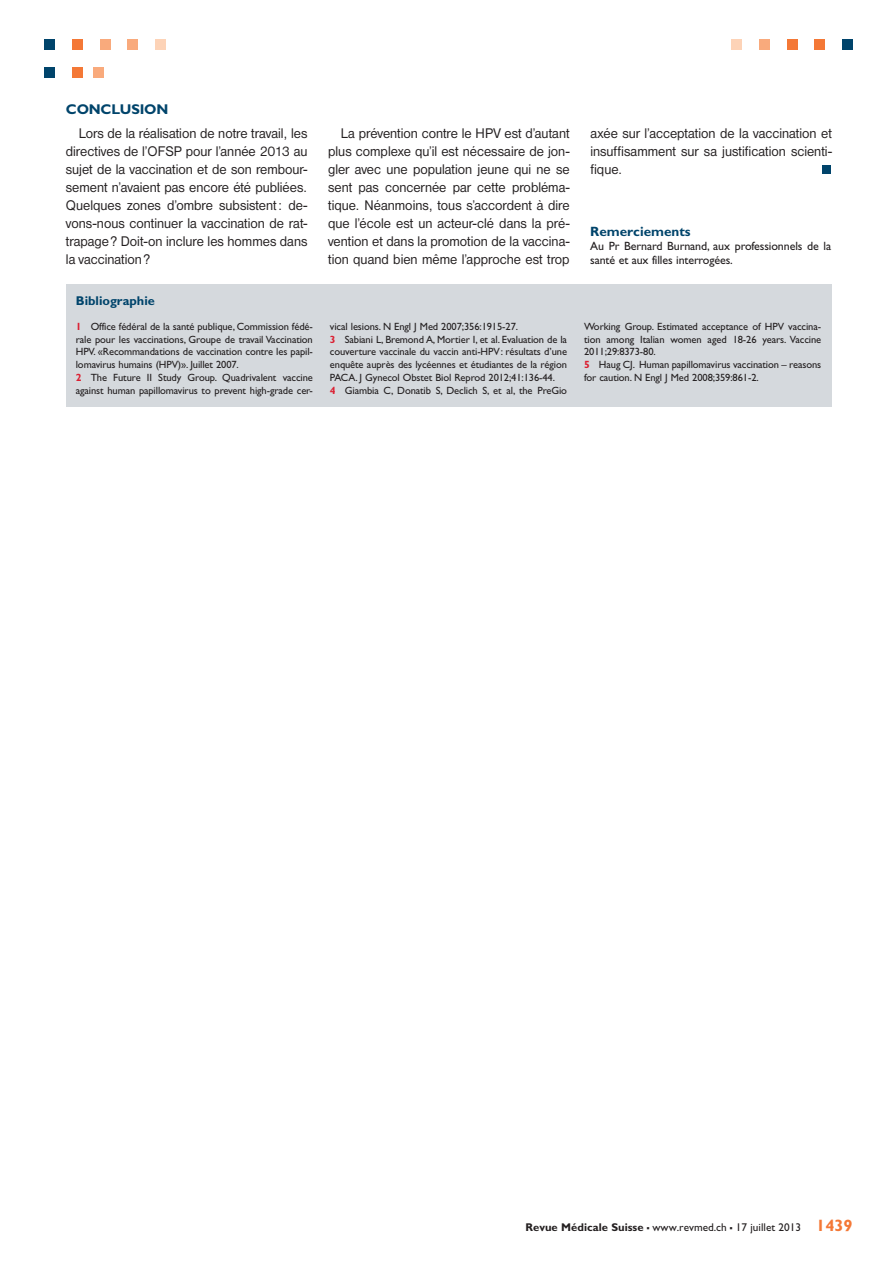
<style>
.page{position:relative;width:893px;height:1263px;background:#fff}
.page>*{position:absolute;margin:0;border:0;box-sizing:border-box;transform-origin:0 0}
.t1{font:14.55px/18px "Nimbus Sans D";color:#231f20;text-align:justify;scale:.95 1}
.t2{font:700 14.1px "Gill Sans";letter-spacing:-.015em;color:#00446b}
.t3{font:700 13.5px "Gill Sans";color:#00446b}
.t4{font:700 12.75px "Gill Sans";color:#00446b}
.t5{font:12px/14.2px "Gill Sans";letter-spacing:-.01em;color:#231f20}
.t6{font:11.25px "Gill Sans";color:#231f20}
.t7{font:10.5px/12.8px "Gill Sans";letter-spacing:-.01em;color:#231f20}
.s1{font-weight:700;color:#db2032}
.s2{font-weight:700}
.s3{font-weight:700;font-size:16.5px}
.s4{font-weight:700;font-size:16.5px;color:#f47836}
</style>
<div class="page">
<div style="left:822px;top:165px;width:8px;height:9px;background:#00446b"></div>
<div style="left:842px;top:39px;width:11px;height:11px;background:#00446b"></div>
<div style="left:814px;top:39px;width:11px;height:11px;background:#f47836"></div>
<div style="left:787px;top:39px;width:10px;height:11px;background:#f47836"></div>
<div style="left:759px;top:39px;width:11px;height:11px;background:#f9aa7c"></div>
<div style="left:731px;top:39px;width:11px;height:11px;background:#fdd3b7"></div>
<div style="left:155px;top:39px;width:11px;height:11px;background:#fdd3b7"></div>
<div style="left:128px;top:39px;width:10px;height:11px;background:#f9aa7c"></div>
<div style="left:100px;top:39px;width:11px;height:11px;background:#f9aa7c"></div>
<div style="left:72px;top:39px;width:11px;height:11px;background:#f47836"></div>
<div style="left:45px;top:39px;width:10px;height:11px;background:#00446b"></div>
<div style="left:72px;top:67px;width:11px;height:10px;background:#f47836"></div>
<div style="left:45px;top:67px;width:10px;height:10px;background:#00446b"></div>
<div style="left:93px;top:67px;width:11px;height:10px;background:#f9aa7c"></div>
<div style="left:66px;top:285px;width:765px;height:122px;background:#d5d9dd"></div>
<h2 class="t2" style="left:66px;top:101px;width:104px">CONCLUSION</h2>
<p class="t1" style="left:66px;top:124px;width:256px;text-indent:13px">Lors de la réalisation de notre travail, les directives de l’OFSP pour l’année 2013 au sujet de la vaccination et de son rembour&shy;sement n’avaient pas encore été publiées.<br>Quelques zones d’ombre subsistent: de&shy;vons-nous continuer la vaccination de rat&shy;trapage? Doit-on inclure les hommes dans la vaccination?</p>
<p class="t1" style="left:328px;top:124px;width:256px;text-indent:13px">La prévention contre le HPV est d’autant plus complexe qu’il est nécessaire de jon&shy;gler avec une population jeune qui ne se sent pas concernée par cette probléma&shy;tique. Néanmoins, tous s’accordent à dire que l’école est un acteur-clé dans la pré&shy;vention et dans la promotion de la vaccina&shy;tion quand bien même l’approche est trop</p>
<h1 class="t1" style="left:590px;top:124px;width:256px">axée sur l’acceptation de la vaccination et insuffisamment sur sa justification scienti&shy;fique.</h1>
<p class="t3" style="left:590px;top:223px;width:102px">Remerciements</p>
<p class="t5" style="left:590px;top:239px;width:242px">Au Pr Bernard Burnand, aux professionnels de la santé et aux filles interrogées.</p>
<p class="t4" style="left:76px;top:294px;width:81px">Bibliographie</p>
<p class="t7" style="left:76px;top:320px;width:239px"><span class="s1">1</span> Office fédéral de la santé publique, Commission fédé&shy;rale pour les vaccinations, Groupe de travail Vaccination HPV. «Recommandations de vaccination contre les papil&shy;lomavirus humains (HPV)». Juillet 2007.<br><span class="s1">2</span> The Future II Study Group. Quadrivalent vaccine against human papillomavirus to prevent high-grade cer-</p>
<p class="t7" style="left:330px;top:320px;width:239px">vical lesions. N Engl J Med 2007;356:1915-27.<br><span class="s1">3</span> Sabiani L, Bremond A, Mortier I, et al. Evaluation de la couverture vaccinale du vaccin anti-HPV: résultats d’une enquête auprès des lycéennes et étudiantes de la région PACA. J Gynecol Obstet Biol Reprod 2012;41:136-44.<br><span class="s1">4</span> Giambia C, Donatib S, Declich S, et al, the PreGio</p>
<p class="t7" style="left:584px;top:320px;width:239px">Working Group. Estimated acceptance of HPV vaccina&shy;tion among Italian women aged 18-26 years. Vaccine 2011;29:8373-80.<br><span class="s1">5</span> Haug CJ. Human papillomavirus vaccination – reasons for caution. N Engl J Med 2008;359:861-2.</p>
<p class="t6" style="left:525px;top:1220px;width:329px"><span class="s2">Revue Médicale Suisse</span> <span class="s3">–</span> www.revmed.ch <span class="s3">–</span> 17 juillet 2013 <span class="s4">1439</span></p>
</div>
